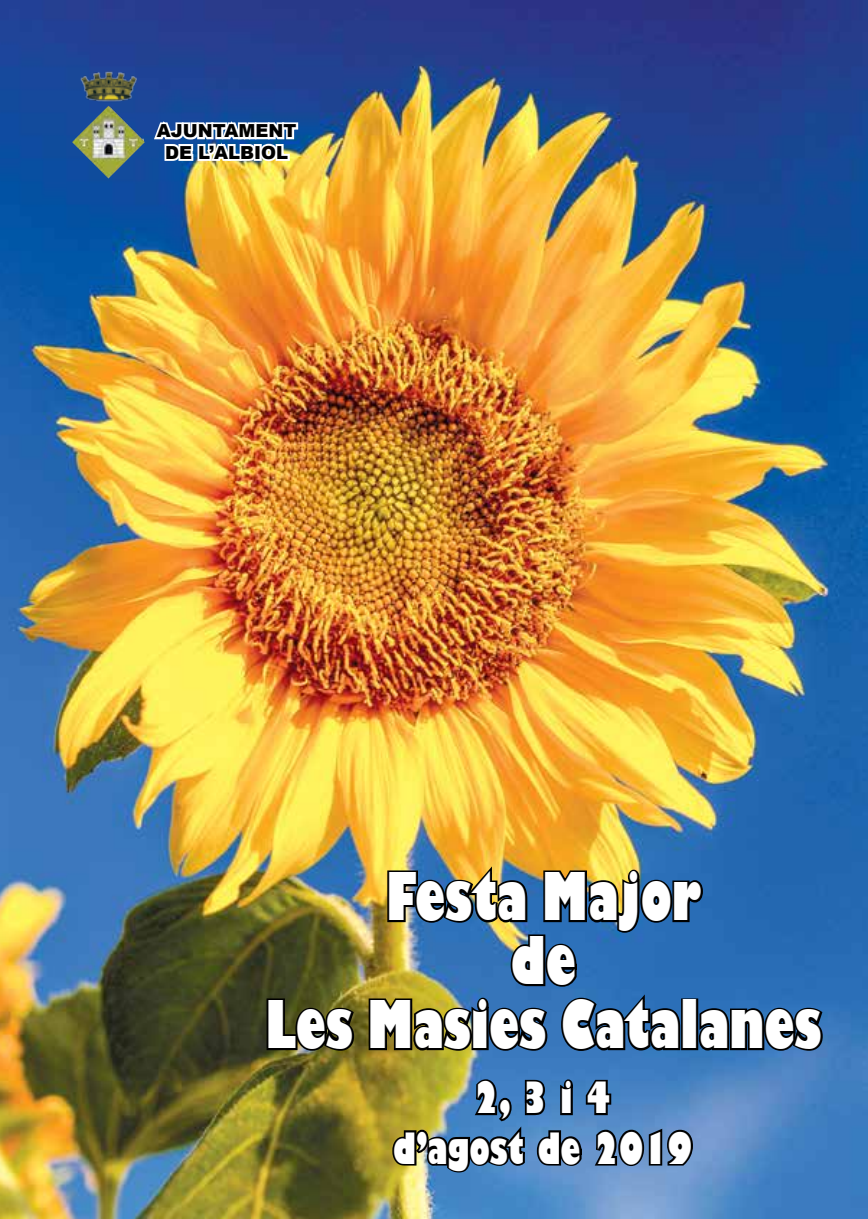
<style>
.page{position:relative;width:868px;height:1219px;background:#fff}
.page>*{position:absolute;margin:0;border:0;box-sizing:border-box;transform-origin:0 0}
.t1{font:800 64px/64px "Gill Sans";color:#fff;text-align:center;scale:.68 1}
.t2{font:800 condensed 42px/50.4px "Gill Sans";color:#fff;text-align:center}
.t3{font:900 18px/21.6px "Arial";color:#000;text-align:center}
</style>
<div class="page">
<img style="left:0;top:0;width:867px;height:1219px">
<svg style="left:151px;top:96px;width:149px;height:68px"></svg>
<svg style="left:264px;top:996px;width:92px;height:57px;background:#3d3e1b"></svg>
<img style="left:366px;top:861px;width:459px;height:192px">
<svg style="left:389px;top:1076px;width:306px;height:98px;background:#507084"></svg>
<img style="left:73px;top:70px;width:71px;height:36px">
<img style="left:72px;top:106px;width:73px;height:72px">
<p class="t3" style="left:157px;top:119px;width:141px">AJUNTAMENT<br>DE L’ALBIOL</p>
<p class="t1" style="left:265px;top:869px;width:819px">Festa Major<br>de<br>Les Masies Catalanes</p>
<p class="t2" style="left:393px;top:1075px;width:300px">2, 3 i 4<br>d’agost de 2019</p>
</div>
